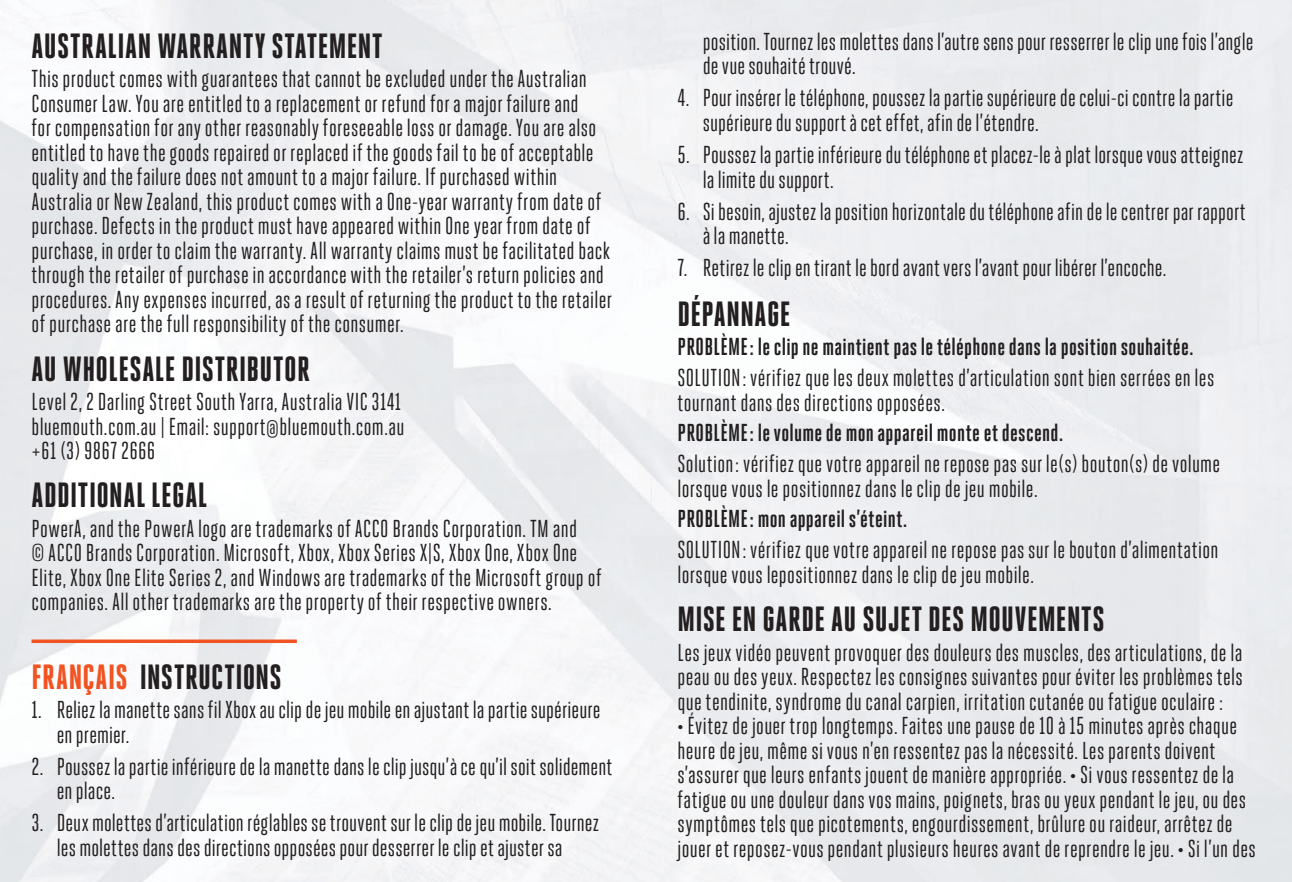
<style>
.page{position:relative;width:1292px;height:882px;background:#fff}
.page>*{position:absolute;margin:0;border:0;box-sizing:border-box;transform-origin:0 0}
.t1{font:800 35px "Heroic Condensed";letter-spacing:.015em;color:#231f20}
.t2{font:24.5px/24.5px "Heroic Condensed";letter-spacing:.01em;color:#231f20}
.t3{font:700 24.5px "Heroic Condensed";letter-spacing:.01em;color:#231f20}
.s1{color:#f15322}
</style>
<div class="page">
<hr style="left:32px;top:640px;width:265px;height:3px;background:#f15322">
<h1 class="t1" style="left:32px;top:26px;width:352px">AUSTRALIAN WARRANTY STATEMENT</h1>
<p class="t2" style="left:32px;top:67px;width:582px">This product comes with guarantees that cannot be excluded under the Australian Consumer Law. You are entitled to a replacement or refund for a major failure and<br>for compensation for any other reasonably foreseeable loss or damage. You are also entitled to have the goods repaired or replaced if the goods fail to be of acceptable quality and the failure does not amount to a major failure. If purchased within Australia or New Zealand, this product comes with a One-year warranty from date of purchase. Defects in the product must have appeared within One year from date of purchase, in order to claim the warranty. All warranty claims must be facilitated back through the retailer of purchase in accordance with the retailer’s return policies and procedures. Any expenses incurred, as a result of returning the product to the retailer of purchase are the full responsibility of the consumer.</p>
<h1 class="t1" style="left:32px;top:349px;width:279px">AU WHOLESALE DISTRIBUTOR</h1>
<p class="t2" style="left:32px;top:390px;width:374px">Level 2, 2 Darling Street South Yarra, Australia VIC 3141 bluemouth.com.au | Email: support@bluemouth.com.au +61 (3) 9867 2666</p>
<h1 class="t1" style="left:32px;top:476px;width:177px">ADDITIONAL LEGAL</h1>
<p class="t2" style="left:32px;top:516px;width:572px">PowerA, and the PowerA logo are trademarks of ACCO Brands Corporation. TM and<br>© ACCO Brands Corporation. Microsoft, Xbox, Xbox Series X|S, Xbox One, Xbox One Elite, Xbox One Elite Series 2, and Windows are trademarks of the Microsoft group of companies. All other trademarks are the property of their respective owners.</p>
<h1 class="t1" style="left:32px;top:657px;width:252px"><span class="s1">FRANÇAIS</span> INSTRUCTIONS</h1>
<p class="t2" style="left:57px;top:698px;width:545px;text-indent:-25px">1. Reliez la manette sans fil Xbox au clip de jeu mobile en ajustant la partie supérieure en premier.</p>
<p class="t2" style="left:57px;top:754px;width:557px;text-indent:-25px">2. Poussez la partie inférieure de la manette dans le clip jusqu’à ce qu’il soit solidement en place.</p>
<p class="t2" style="left:32px;top:811px;width:569px;text-align:center">3. Deux molettes d’articulation réglables se trouvent sur le clip de jeu mobile. Tournez les molettes dans des directions opposées pour desserrer le clip et ajuster sa</p>
<p class="t2" style="left:702px;top:29px;width:552px">position. Tournez les molettes dans l’autre sens pour resserrer le clip une fois l’angle de vue souhaité trouvé.</p>
<p class="t2" style="left:702px;top:86px;width:532px;text-indent:-25px">4. Pour insérer le téléphone, poussez la partie supérieure de celui-ci contre la partie supérieure du support à cet effet, afin de l’étendre.</p>
<p class="t2" style="left:702px;top:143px;width:542px;text-indent:-25px">5. Poussez la partie inférieure du téléphone et placez-le à plat lorsque vous atteignez la limite du support.</p>
<p class="t2" style="left:702px;top:199px;width:544px;text-indent:-25px">6. Si besoin, ajustez la position horizontale du téléphone afin de le centrer par rapport à la manette.</p>
<p class="t2" style="left:677px;top:256px;width:490px">7. Retirez le clip en tirant le bord avant vers l’avant pour libérer l’encoche.</p>
<h1 class="t1" style="left:677px;top:294px;width:114px">DÉPANNAGE</h1>
<p class="t3" style="left:677px;top:333px;width:518px">PROBLÈME : le clip ne maintient pas le téléphone dans la position souhaitée.</p>
<p class="t2" style="left:677px;top:365px;width:538px">SOLUTION : vérifiez que les deux molettes d’articulation sont bien serrées en les tournant dans des directions opposées.</p>
<p class="t3" style="left:677px;top:419px;width:387px">PROBLÈME : le volume de mon appareil monte et descend.</p>
<p class="t2" style="left:677px;top:452px;width:544px">Solution : vérifiez que votre appareil ne repose pas sur le(s) bouton(s) de volume lorsque vous le positionnez dans le clip de jeu mobile.</p>
<p class="t3" style="left:677px;top:505px;width:231px">PROBLÈME : mon appareil s’éteint.</p>
<p class="t2" style="left:677px;top:538px;width:542px">SOLUTION : vérifiez que votre appareil ne repose pas sur le bouton d’alimentation lorsque vous lepositionnez dans le clip de jeu mobile.</p>
<h1 class="t1" style="left:677px;top:600px;width:428px">MISE EN GARDE AU SUJET DES MOUVEMENTS</h1>
<p class="t2" style="left:677px;top:640px;width:567px;text-align:justify">Les jeux vidéo peuvent provoquer des douleurs des muscles, des articulations, de la peau ou des yeux. Respectez les consignes suivantes pour éviter les problèmes tels que tendinite, syndrome du canal carpien, irritation cutanée ou fatigue oculaire :</p>
<p class="t2" style="left:677px;top:714px;width:580px">• Évitez de jouer trop longtemps. Faites une pause de 10 à 15 minutes après chaque heure de jeu, même si vous n’en ressentez pas la nécessité. Les parents doivent s’assurer que leurs enfants jouent de manière appropriée. • Si vous ressentez de la fatigue ou une douleur dans vos mains, poignets, bras ou yeux pendant le jeu, ou des symptômes tels que picotements, engourdissement, brûlure ou raideur, arrêtez de jouer et reposez-vous pendant plusieurs heures avant de reprendre le jeu. • Si l’un des</p>
</div>
